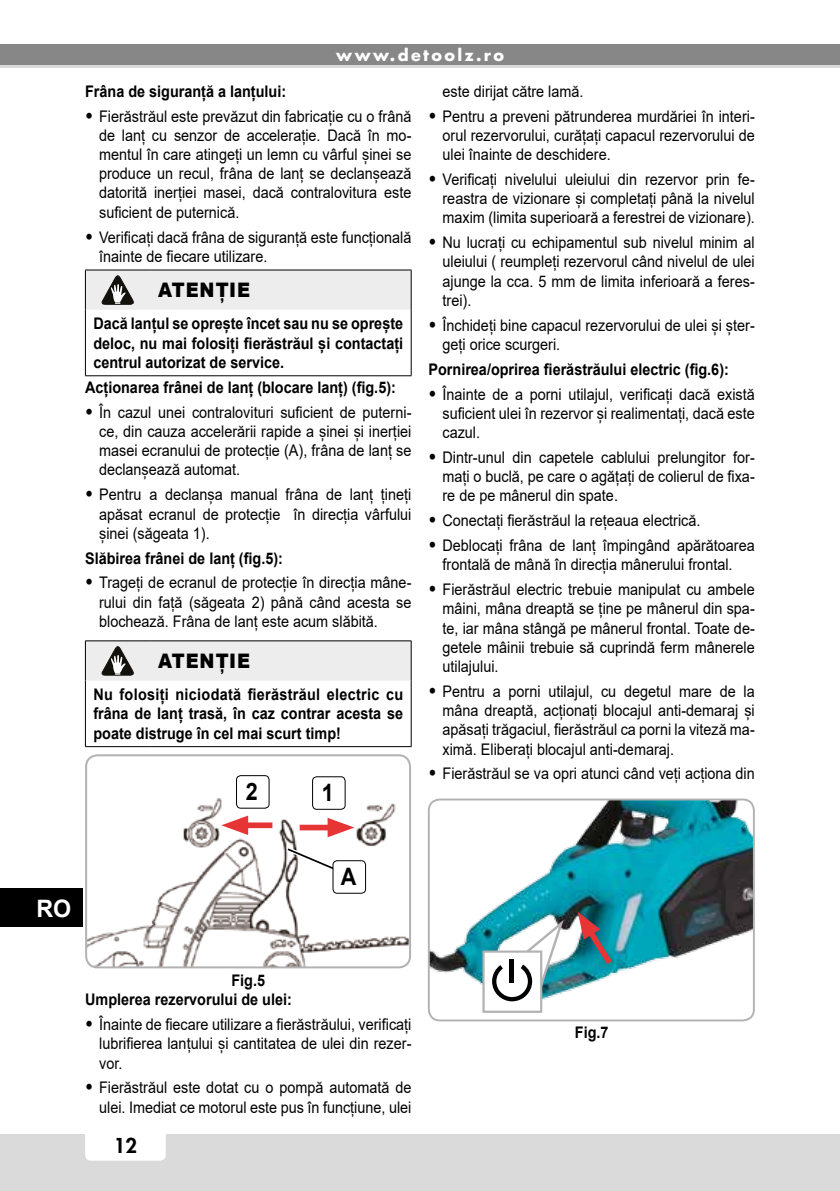
<style>
.page{position:relative;width:840px;height:1191px;background:#fff}
.page>*{position:absolute;margin:0;border:0;box-sizing:border-box;transform-origin:0 0}
.t1{font:700 24px "Arial";color:#000;scale:.9 1}
.t2{font:700 24px "Arial";color:#fff}
.t3{font:900 20px "Arial";letter-spacing:.05em;color:#000;scale:.9 1}
.t4{font:800 20px "Futura";color:#000}
.t5{font:16px/19.2px "Arial";color:#000;text-align:justify;scale:.9 1}
.t6{font:700 16px/19.2px "Arial";color:#000;text-align:justify;scale:.9 1}
.t7{font:700 16px "Futura";letter-spacing:.15em;color:#fff}
.s1{font-weight:900;font-size:18px}
</style>
<div class="page">
<div style="left:0;top:1134px;width:839px;height:57px;background:#dadada"></div>
<div style="left:85px;top:1120px;width:81px;height:40px;background:#fff;border-radius:6px"></div>
<div style="left:0;top:44px;width:839px;height:24px;background:#878787"></div>
<hr style="left:0;top:65px;width:839px;height:3px;background:#dadada">
<div style="left:0;top:888px;width:82px;height:39px;background:#000"></div>
<hr style="left:410px;top:310px;width:1px;height:65px;background:#000">
<hr style="left:85px;top:310px;width:1px;height:65px;background:#000">
<hr style="left:85px;top:375px;width:65px;height:1px;background:#000">
<hr style="left:150px;top:375px;width:261px;height:1px;background:#000">
<svg style="left:85px;top:270px;width:326px;height:40px;background:#e2e2e1"></svg>
<hr style="left:410px;top:680px;width:1px;height:66px;background:#000">
<hr style="left:85px;top:640px;width:65px;height:1px;background:#000">
<hr style="left:150px;top:640px;width:261px;height:1px;background:#000">
<hr style="left:85px;top:680px;width:1px;height:66px;background:#000">
<hr style="left:85px;top:746px;width:65px;height:1px;background:#000">
<hr style="left:150px;top:746px;width:261px;height:1px;background:#000">
<svg style="left:85px;top:641px;width:326px;height:39px;background:#e2e2e2"></svg>
<img style="left:430px;top:801px;width:322px;height:210px">
<div style="left:427px;top:798px;width:327px;height:223px;border:2px solid #b3b2b2;border-radius:11px"></div>
<div style="left:482px;top:950px;width:60px;height:62px;background:#fff;border:2px solid #b3b2b2"></div>
<svg style="left:492px;top:916px;width:73px;height:85px"></svg>
<hr style="left:509px;top:959px;width:4px;height:24px;background:#000">
<svg style="left:577px;top:911px;width:40px;height:59px;background:#387886"></svg>
<img style="left:88px;top:791px;width:322px;height:176px">
<div style="left:85px;top:754px;width:326px;height:214px;border:2px solid #b3b2b2;border-radius:11px"></div>
<svg style="left:282px;top:843px;width:83px;height:42px"></svg>
<div style="left:299px;top:824px;width:39px;height:6px;background:#e73434"></div>
<svg style="left:327px;top:818px;width:27px;height:19px"></svg>
<div style="left:237px;top:822px;width:35px;height:6px;background:#e73434"></div>
<svg style="left:221px;top:815px;width:27px;height:20px"></svg>
<div style="left:312px;top:776px;width:33px;height:33px;background:#fff;border-radius:4px"></div>
<div style="left:312px;top:776px;width:33px;height:33px;border:1px solid #000;border-radius:4px"></div>
<div style="left:236px;top:775px;width:33px;height:33px;background:#fff;border-radius:4px"></div>
<div style="left:236px;top:775px;width:33px;height:33px;border:1px solid #000;border-radius:4px"></div>
<div style="left:333px;top:860px;width:32px;height:33px;background:#fff;border-radius:4px"></div>
<div style="left:332px;top:860px;width:34px;height:33px;border:1px solid #000;border-radius:4px"></div>
<p class="t7" style="left:336px;top:44px;width:169px">www.detoolz.ro</p>
<p class="t6" style="left:85px;top:82px;width:225px">Frâna de siguranță a lanțului:</p>
<p class="t5" style="left:99px;top:106px;width:348px;text-indent:-14px"><span class="s1">•</span> Fierăstrăul este prevăzut din fabricație cu o frână de lanț cu senzor de accelerație. Dacă în mo&shy;mentul în care atingeți un lemn cu vârful șinei se produce un recul, frâna de lanț se declanșează datorită inerției masei, dacă contralovitura este suficient de puternică.</p>
<p class="t5" style="left:99px;top:227px;width:348px;text-indent:-14px"><span class="s1">•</span> Verificați dacă frâna de siguranță este funcțională înainte de fiecare utilizare.</p>
<p class="t3" style="left:158px;top:275px;width:104px">ATENȚIE</p>
<p class="t6" style="left:93px;top:314px;width:345px">Dacă lanțul se oprește încet sau nu se oprește deloc, nu mai folosiți fierăstrăul și contactați centrul autorizat de service.</p>
<p class="t6" style="left:85px;top:378px;width:346px">Acționarea frânei de lanț (blocare lanț) (fig.5):</p>
<p class="t5" style="left:99px;top:402px;width:348px;text-indent:-14px"><span class="s1">•</span> În cazul unei contralovituri suficient de puterni&shy;ce, din cauza accelerării rapide a șinei și inerției masei ecranului de protecție (A), frâna de lanț se declanșează automat.</p>
<p class="t5" style="left:99px;top:485px;width:348px;text-indent:-14px"><span class="s1">•</span> Pentru a declanșa manual frâna de lanț țineți apăsat ecranul de protecție în direcția vârfului șinei (săgeata 1).</p>
<p class="t6" style="left:85px;top:548px;width:221px">Slăbirea frânei de lanț (fig.5):</p>
<p class="t5" style="left:99px;top:573px;width:348px;text-indent:-14px"><span class="s1">•</span> Trageți de ecranul de protecție în direcția mâne&shy;rului din față (săgeata 2) până când acesta se blochează. Frâna de lanț este acum slăbită.</p>
<p class="t3" style="left:158px;top:646px;width:104px">ATENȚIE</p>
<p class="t6" style="left:93px;top:685px;width:345px">Nu folosiți niciodată fierăstrăul electric cu frâna de lanț trasă, în caz contrar acesta se poate distruge în cel mai scurt timp!</p>
<h1 class="t1" style="left:246px;top:775px;width:15px">2</h1>
<h1 class="t1" style="left:322px;top:776px;width:15px">1</h1>
<p class="t5" style="left:442px;top:81px;width:158px">este dirijat către lamă.</p>
<p class="t5" style="left:442px;top:106px;width:348px;text-indent:-14px"><span class="s1">•</span> Pentru a preveni pătrunderea murdăriei în interi&shy;orul rezervorului, curățați capacul rezervorului de ulei înainte de deschidere.</p>
<p class="t5" style="left:442px;top:170px;width:348px;text-indent:-14px"><span class="s1">•</span> Verificați nivelului uleiului din rezervor prin fe&shy;reastra de vizionare și completați până la nivelul maxim (limita superioară a ferestrei de vizionare).</p>
<p class="t5" style="left:442px;top:233px;width:348px;text-indent:-14px"><span class="s1">•</span> Nu lucrați cu echipamentul sub nivelul minim al uleiului ( reumpleți rezervorul când nivelul de ulei ajunge la cca. 5 mm de limita inferioară a feres&shy;trei).</p>
<p class="t5" style="left:442px;top:315px;width:348px;text-indent:-14px"><span class="s1">•</span> Închideți bine capacul rezervorului de ulei și șter&shy;geți orice scurgeri.</p>
<p class="t6" style="left:428px;top:360px;width:335px">Pornirea/oprirea fierăstrăului electric (fig.6):</p>
<p class="t5" style="left:442px;top:384px;width:348px;text-indent:-14px"><span class="s1">•</span> Înainte de a porni utilajul, verificați dacă există suficient ulei în rezervor și realimentați, dacă este cazul.</p>
<p class="t5" style="left:442px;top:447px;width:348px;text-indent:-14px"><span class="s1">•</span> Dintr-unul din capetele cablului prelungitor for&shy;mați o buclă, pe care o agățați de colierul de fixa&shy;re de pe mânerul din spate.</p>
<p class="t5" style="left:428px;top:511px;width:303px"><span class="s1">•</span> Conectați fierăstrăul la rețeaua electrică.</p>
<p class="t5" style="left:428px;top:536px;width:364px;text-align:center"><span class="s1">•</span> Deblocați frâna de lanț împingând apărătoarea frontală de mână în direcția mânerului frontal.</p>
<p class="t5" style="left:442px;top:580px;width:348px;text-indent:-14px"><span class="s1">•</span> Fierăstrăul electric trebuie manipulat cu ambele mâini, mâna dreaptă se ține pe mânerul din spa&shy;te, iar mâna stângă pe mânerul frontal. Toate de&shy;getele mâinii trebuie să cuprindă ferm mânerele utilajului.</p>
<p class="t5" style="left:442px;top:681px;width:348px;text-indent:-14px"><span class="s1">•</span> Pentru a porni utilajul, cu degetul mare de la mâna dreaptă, acționați blocajul anti-demaraj și apăsați trăgaciul, fierăstrăul ca porni la viteză ma&shy;ximă. Eliberați blocajul anti-demaraj.</p>
<p class="t5" style="left:428px;top:764px;width:364px"><span class="s1">•</span> Fierăstrăul se va opri atunci când veți acționa din</p>
<h1 class="t2" style="left:36px;top:891px;width:36px">RO</h1>
<h1 class="t1" style="left:341px;top:860px;width:19px">A</h1>
<p class="t6" style="left:231px;top:971px;width:39px">Fig.5</p>
<p class="t6" style="left:85px;top:990px;width:231px">Umplerea rezervorului de ulei:</p>
<p class="t5" style="left:99px;top:1014px;width:348px;text-indent:-14px"><span class="s1">•</span> Înainte de fiecare utilizare a fierăstrăului, verificați lubrifierea lanțului și cantitatea de ulei din rezer&shy;vor.</p>
<p class="t5" style="left:85px;top:1078px;width:364px;text-align:right"><span class="s1">•</span> Fierăstrăul este dotat cu o pompă automată de ulei. Imediat ce motorul este pus în funcțiune, ulei</p>
<p class="t4" style="left:114px;top:1132px;width:25px">12</p>
<p class="t6" style="left:574px;top:1022px;width:39px">Fig.7</p>
</div>
